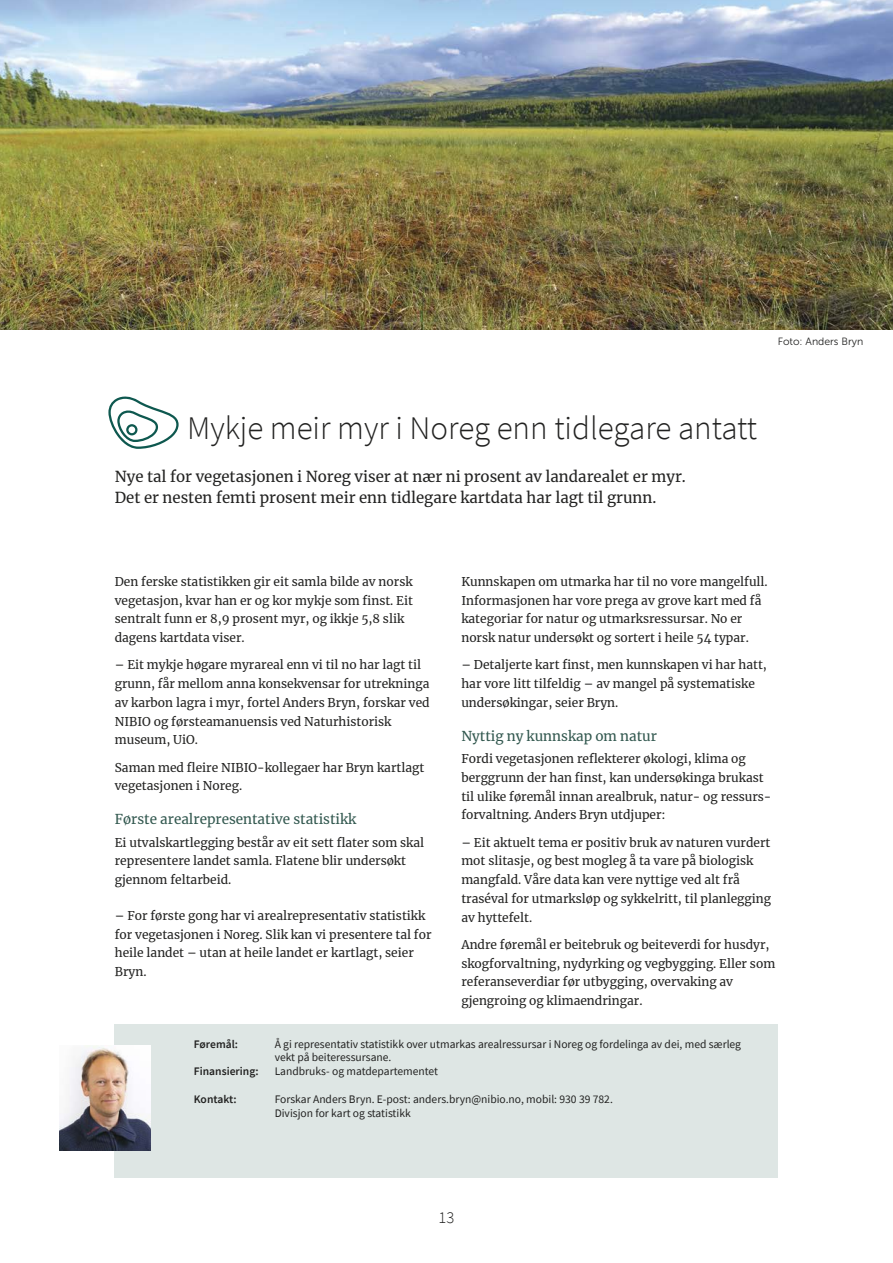
<style>
.page{position:relative;width:893px;height:1263px;background:#fff}
.page>*{position:absolute;margin:0;border:0;box-sizing:border-box;transform-origin:0 0}
.t1{font:300 33px "Source Sans Pro";color:#222221}
.t2{font:300 16.5px "Source Sans Pro";color:#222221}
.t3{font:15px/21px "Merriweather";color:#222221}
.t4{font:13.5px "Merriweather";color:#32584f}
.t5{font:12px/18.8px "Merriweather";color:#222221}
.t6{font:11.55px/13.8px "Source Sans Pro";color:#222221}
.t7{font:600 11.55px "Source Sans Pro";color:#222221}
.t8{font:10.5px "Museo Sans 300";color:#222221}
</style>
<div class="page">
<div style="left:115px;top:1025px;width:663px;height:153px;background:#dee6e4"></div>
<svg style="left:108px;top:396px;width:71px;height:53px"></svg>
<img style="left:60px;top:1046px;width:91px;height:105px">
<img style="left:0;top:0;width:893px;height:330px">
<p class="t8" style="left:778px;top:336px;width:87px">Foto: Anders Bryn</p>
<h1 class="t1" style="left:187px;top:408px;width:572px">Mykje meir myr i Noreg enn tidlegare antatt</h1>
<p class="t3" style="left:115px;top:465px;width:573px">Nye tal for vegetasjonen i Noreg viser at nær ni prosent av landarealet er myr.<br>Det er nesten femti prosent meir enn tidlegare kartdata har lagt til grunn.</p>
<p class="t5" style="left:115px;top:572px;width:300px">Den ferske statistikken gir eit samla bilde av norsk vegetasjon, kvar han er og kor mykje som finst. Eit sentralt funn er 8,9 prosent myr, og ikkje 5,8 slik dagens kartdata viser.</p>
<p class="t5" style="left:115px;top:655px;width:316px">– Eit mykje høgare myrareal enn vi til no har lagt til grunn, får mellom anna konsekvensar for utrekninga av karbon lagra i myr, fortel Anders Bryn, forskar ved NIBIO og førsteamanuensis ved Naturhistorisk museum, UiO.</p>
<p class="t5" style="left:115px;top:757px;width:311px">Saman med fleire NIBIO-kollegaer har Bryn kartlagt vegetasjonen i Noreg.</p>
<p class="t4" style="left:115px;top:810px;width:243px">Første arealrepresentative statistikk</p>
<p class="t5" style="left:115px;top:833px;width:311px">Ei utvalskartlegging består av eit sett flater som skal representere landet samla. Flatene blir undersøkt gjennom feltarbeid.</p>
<p class="t5" style="left:115px;top:906px;width:318px">– For første gong har vi arealrepresentativ statistikk for vegetasjonen i Noreg. Slik kan vi presentere tal for heile landet – utan at heile landet er kartlagt, seier Bryn.</p>
<p class="t5" style="left:461px;top:572px;width:308px">Kunnskapen om utmarka har til no vore mangelfull.<br>Informasjonen har vore prega av grove kart med få kategoriar for natur og utmarksressursar. No er norsk natur undersøkt og sortert i heile 54 typar.</p>
<p class="t5" style="left:461px;top:655px;width:307px">– Detaljerte kart finst, men kunnskapen vi har hatt, har vore litt tilfeldig – av mangel på systematiske undersøkingar, seier Bryn.</p>
<p class="t4" style="left:461px;top:726px;width:197px">Nyttig ny kunnskap om natur</p>
<p class="t5" style="left:461px;top:749px;width:312px">Fordi vegetasjonen reflekterer økologi, klima og berggrunn der han finst, kan undersøkinga brukast til ulike føremål innan arealbruk, natur- og ressurs&shy;forvaltning. Anders Bryn utdjuper:</p>
<p class="t5" style="left:461px;top:832px;width:311px">– Eit aktuelt tema er positiv bruk av naturen vurdert mot slitasje, og best mogleg å ta vare på biologisk mangfald. Våre data kan vere nyttige ved alt frå traséval for utmarksløp og sykkelritt, til planlegging av hyttefelt.</p>
<p class="t5" style="left:461px;top:935px;width:315px">Andre føremål er beitebruk og beiteverdi for husdyr, skogforvaltning, nydyrking og vegbygging. Eller som referanseverdiar før utbygging, overvaking av gjengroing og klimaendringar.</p>
<p class="t7" style="left:194px;top:1036px;width:46px">Føremål:</p>
<p class="t6" style="left:275px;top:1037px;width:468px">Å gi representativ statistikk over utmarkas arealressursar i Noreg og fordelinga av dei, med særleg vekt på beiteressursane.</p>
<p class="t7" style="left:194px;top:1064px;width:66px">Finansiering:</p>
<p class="t6" style="left:275px;top:1064px;width:165px">Landbruks- og matdepartementet</p>
<p class="t7" style="left:194px;top:1091px;width:44px">Kontakt:</p>
<p class="t6" style="left:275px;top:1092px;width:340px">Forskar Anders Bryn. E-post: anders.bryn@nibio.no, mobil: 930 39 782.<br>Divisjon for kart og statistikk</p>
<h2 class="t2" style="left:439px;top:1207px;width:17px">13</h2>
</div>
